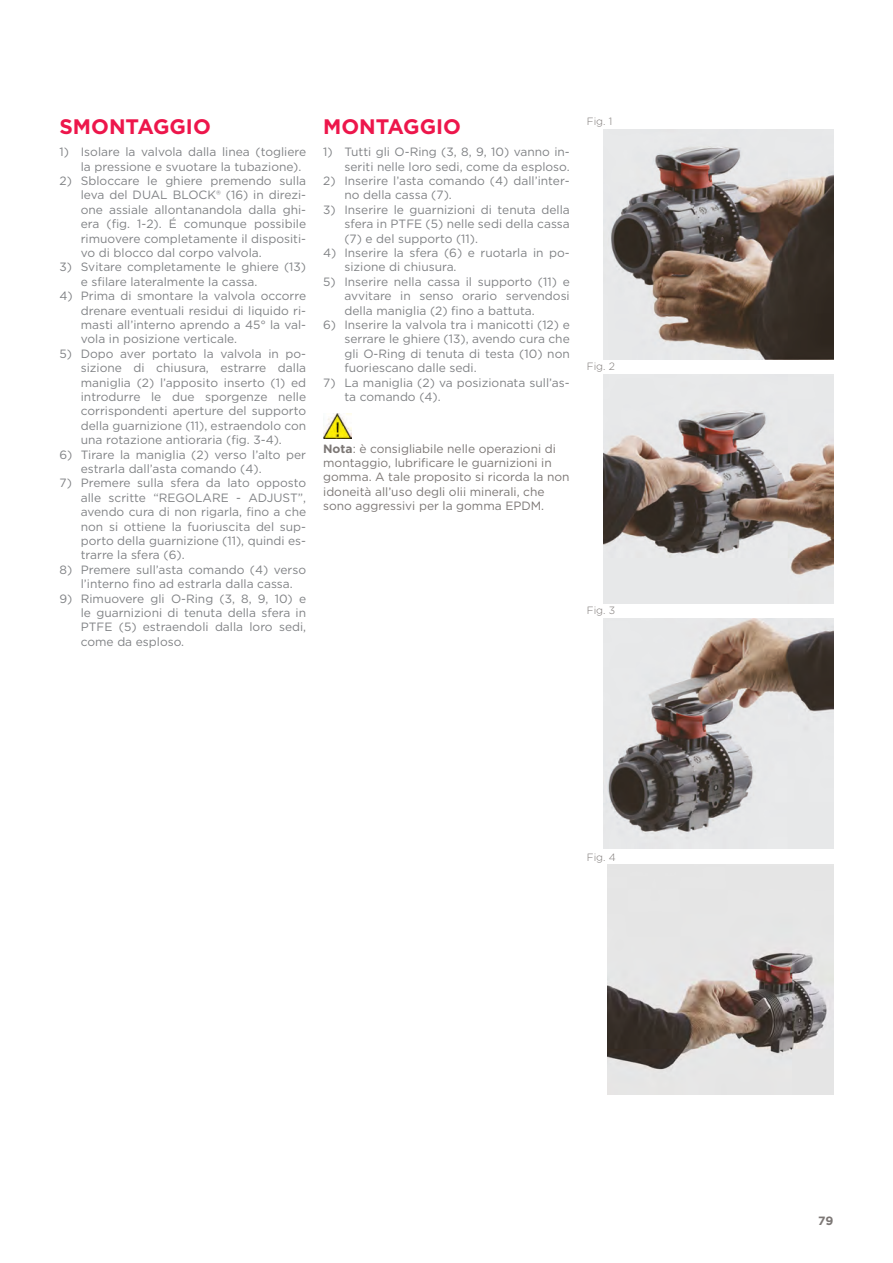
<style>
.page{position:relative;width:893px;height:1263px;background:#fff}
.page>*{position:absolute;margin:0;border:0;box-sizing:border-box;transform-origin:0 0}
.C-9-2-1-Sottotitolo{font:700 21px "Gotham";color:#ed164b}
.C-9-2-2-Sottotitolo{font:700 21px "Gotham";color:#ed164b}
.t1{font:12px/14.4px "Gotham";color:#808285;text-align:justify}
.C-9-2-2-1-Warning{font:12px/14.4px "Gotham";color:#7c7775}
.t2{font:700 12px "Gotham";color:#7c7775}
.C-9-2-Img_didascalia{font:300 10.5px "Gotham";color:#7c7775}
.s1{font-weight:700}
</style>
<div class="page">
<img style="left:323px;top:414px;width:29px;height:24px">
<img style="left:604px;top:130px;width:229px;height:229px">
<img style="left:604px;top:374px;width:229px;height:230px">
<img style="left:604px;top:618px;width:229px;height:230px">
<img style="left:608px;top:865px;width:225px;height:229px">
<p class="C-9-2-1-Sottotitolo" style="left:60px;top:112px;width:153px">SMONTAGGIO</p>
<p class="t1" style="left:81px;top:144px;width:227px;text-indent:-21px">1) Isolare la valvola dalla linea (togliere la pressione e svuotare la tubazione).</p>
<p class="t1" style="left:81px;top:173px;width:227px;text-indent:-21px">2) Sbloccare le ghiere premendo sulla leva del DUAL BLOCK® (16) in direzi&shy;one assiale allontanandola dalla ghi&shy;era (fig. 1-2). É comunque possibile rimuovere completamente il dispositi&shy;vo di blocco dal corpo valvola.</p>
<p class="t1" style="left:81px;top:260px;width:227px;text-indent:-21px">3) Svitare completamente le ghiere (13) e sfilare lateralmente la cassa.</p>
<p class="t1" style="left:81px;top:288px;width:227px;text-indent:-21px">4) Prima di smontare la valvola occorre drenare eventuali residui di liquido ri&shy;masti all’interno aprendo a 45° la val&shy;vola in posizione verticale.</p>
<p class="t1" style="left:81px;top:346px;width:227px;text-indent:-21px">5) Dopo aver portato la valvola in po&shy;sizione di chiusura, estrarre dalla maniglia (2) l’apposito inserto (1) ed introdurre le due sporgenze nelle corrispondenti aperture del supporto della guarnizione (11), estraendolo con una rotazione antioraria (fig. 3-4).</p>
<p class="t1" style="left:81px;top:447px;width:227px;text-indent:-21px">6) Tirare la maniglia (2) verso l’alto per estrarla dall’asta comando (4).</p>
<p class="t1" style="left:81px;top:476px;width:227px;text-indent:-21px">7) Premere sulla sfera da lato opposto alle scritte “REGOLARE - ADJUST”, avendo cura di non rigarla, fino a che non si ottiene la fuoriuscita del sup&shy;porto della guarnizione (11), quindi es&shy;trarre la sfera (6).</p>
<p class="t1" style="left:81px;top:562px;width:227px;text-indent:-21px">8) Premere sull’asta comando (4) verso l’interno fino ad estrarla dalla cassa.</p>
<p class="t1" style="left:81px;top:591px;width:227px;text-indent:-21px">9) Rimuovere gli O-Ring (3, 8, 9, 10) e le guarnizioni di tenuta della sfera in PTFE (5) estraendoli dalla loro sedi, come da esploso.</p>
<p class="C-9-2-2-Sottotitolo" style="left:323px;top:112px;width:139px">MONTAGGIO</p>
<p class="t1" style="left:323px;top:144px;width:248px;text-align:right">1) Tutti gli O-Ring (3, 8, 9, 10) vanno in&shy;seriti nelle loro sedi, come da esploso.</p>
<p class="t1" style="left:344px;top:173px;width:227px;text-indent:-21px">2) Inserire l’asta comando (4) dall’inter&shy;no della cassa (7).</p>
<p class="t1" style="left:344px;top:202px;width:227px;text-indent:-21px">3) Inserire le guarnizioni di tenuta della sfera in PTFE (5) nelle sedi della cassa (7) e del supporto (11).</p>
<p class="t1" style="left:344px;top:245px;width:227px;text-indent:-21px">4) Inserire la sfera (6) e ruotarla in po&shy;sizione di chiusura.</p>
<p class="t1" style="left:344px;top:274px;width:227px;text-indent:-21px">5) Inserire nella cassa il supporto (11) e avvitare in senso orario servendosi della maniglia (2) fino a battuta.</p>
<p class="t1" style="left:344px;top:317px;width:227px;text-indent:-21px">6) Inserire la valvola tra i manicotti (12) e serrare le ghiere (13), avendo cura che gli O-Ring di tenuta di testa (10) non fuoriescano dalle sedi.</p>
<p class="t1" style="left:344px;top:375px;width:227px;text-indent:-21px">7) La maniglia (2) va posizionata sull’as&shy;ta comando (4).</p>
<p class="C-9-2-2-1-Warning" style="left:323px;top:441px;width:248px"><span class="s1">Nota</span>: è consigliabile nelle operazioni di montaggio, lubrificare le guarnizioni in gomma. A tale proposito si ricorda la non idoneità all’uso degli olii minerali, che sono aggressivi per la gomma EPDM.</p>
<p class="C-9-2-Img_didascalia" style="left:587px;top:115px;width:27px">Fig. 1</p>
<p class="C-9-2-Img_didascalia" style="left:587px;top:359px;width:30px">Fig. 2</p>
<p class="C-9-2-Img_didascalia" style="left:587px;top:604px;width:30px">Fig. 3</p>
<p class="C-9-2-Img_didascalia" style="left:587px;top:850px;width:30px">Fig. 4</p>
<p class="t2" style="left:818px;top:1212px;width:17px">79</p>
</div>
